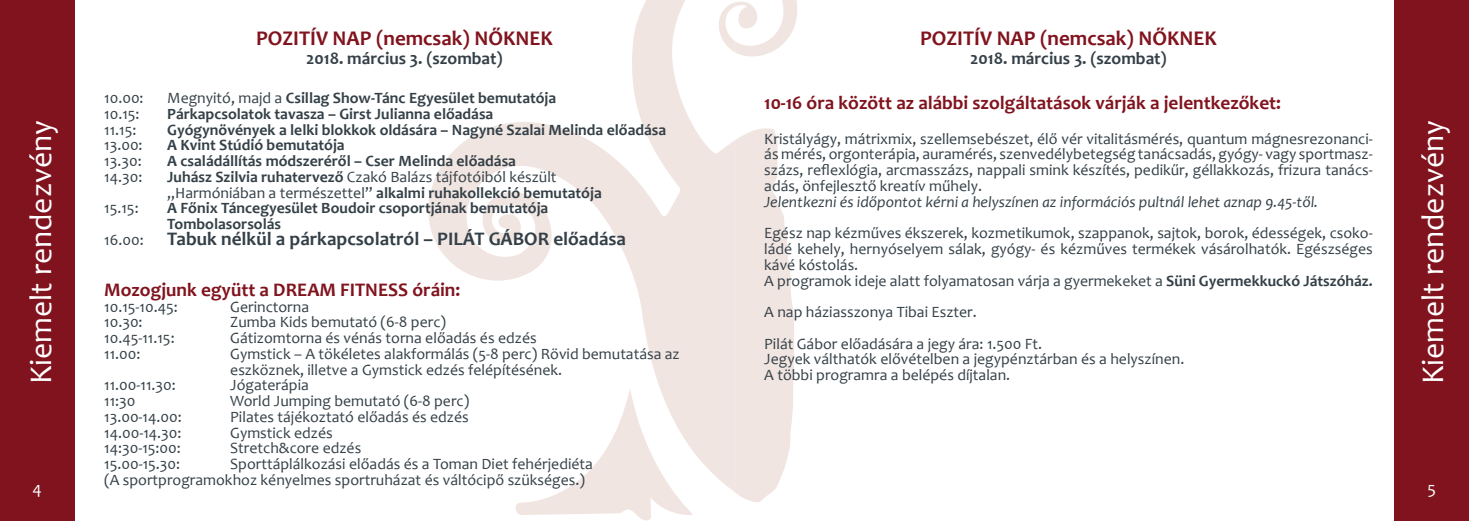
<style>
.page{position:relative;width:1469px;height:521px;background:#fff}
.page>*{position:absolute;margin:0;border:0;box-sizing:border-box;transform-origin:0 0}
.t1{font:31.5px "Candara";color:#fff}
.t2{font:700 21px "Candara";color:#81131e}
.t3{font:700 19.25px "Candara";color:#81131e}
.t4{font:700 19.25px "Candara";color:#344047}
.t5{font:700 17.5px "Candara";color:#344047}
.t6{font:17.5px "Candara";color:#fff}
.t7{font:15.75px/15.8px "Candara";color:#344047}
.t8{font:700 15.75px/15.8px "Candara";color:#344047}
.t9{font:italic 15.75px "Candara";color:#344047}
.s1{font-weight:400}
.s2{font-weight:700}
.s3{font-weight:400;font-size:15.75px}
</style>
<div class="page">
<svg style="left:515px;top:492px;width:178px;height:28px"></svg>
<svg style="left:428px;top:0;width:306px;height:492px"></svg>
<svg style="left:734px;top:0;width:63px;height:502px;fill:#f1e5e1"></svg>
<div style="left:1394px;top:0;width:74px;height:521px;background:#81131e"></div>
<div style="left:0;top:0;width:74px;height:521px;background:#81131e"></div>
<h1 class="t1" style="left:21px;top:384px;width:266px;rotate:-90deg">Kiemelt rendezvény</h1>
<p class="t6" style="left:33px;top:478px;width:11px">4</p>
<h2 class="t2" style="left:256px;top:25px;width:298px">POZITÍV NAP (nemcsak) NŐKNEK</h2>
<p class="t5" style="left:306px;top:48px;width:198px">2018. március 3. (szombat)</p>
<p class="t7" style="left:104px;top:90px;width:41px">10.00:</p>
<p class="t8" style="left:167px;top:90px;width:390px"><span class="s1">Megnyitó, majd a</span> Csillag Show-Tánc Egyesület bemutatója</p>
<p class="t7" style="left:104px;top:106px;width:37px">10.15:</p>
<p class="t8" style="left:167px;top:106px;width:328px">Párkapcsolatok tavasza – Girst Julianna előadása</p>
<p class="t7" style="left:104px;top:122px;width:34px">11.15:</p>
<p class="t8" style="left:167px;top:122px;width:500px">Gyógynövények a lelki blokkok oldására – Nagyné Szalai Melinda előadása</p>
<p class="t7" style="left:104px;top:137px;width:40px">13.00:</p>
<p class="t8" style="left:167px;top:137px;width:179px">A Kvint Stúdió bemutatója</p>
<p class="t7" style="left:104px;top:153px;width:39px">13.30:</p>
<p class="t8" style="left:167px;top:153px;width:350px">A családállítás módszeréről – Cser Melinda előadása</p>
<p class="t7" style="left:104px;top:169px;width:40px">14.30:</p>
<p class="t7" style="left:167px;top:169px;width:436px"><span class="s2">Juhász Szilvia ruhatervező</span> Czakó Balázs tájfotóiból készült „Harmóniában a természettel” <span class="s2">alkalmi ruhakollekció bemutatója</span></p>
<p class="t7" style="left:104px;top:200px;width:36px">15.15:</p>
<p class="t8" style="left:167px;top:200px;width:382px">A Főnix Táncegyesület Boudoir csoportjának bemutatója<br>Tombolasorsolás</p>
<p class="t4" style="left:104px;top:227px;width:523px"><span class="s3">16.00:</span> Tabuk nélkül a párkapcsolatról – PILÁT GÁBOR előadása</p>
<p class="t3" style="left:104px;top:277px;width:358px">Mozogjunk együtt a DREAM FITNESS óráin:</p>
<p class="t7" style="left:104px;top:298px;width:75px">10.15-10.45:</p>
<p class="t7" style="left:230px;top:298px;width:80px">Gerinctorna</p>
<p class="t7" style="left:104px;top:314px;width:40px">10.30:</p>
<p class="t7" style="left:230px;top:314px;width:217px">Zumba Kids bemutató (6-8 perc)</p>
<p class="t7" style="left:104px;top:330px;width:72px">10.45-11.15:</p>
<p class="t7" style="left:230px;top:330px;width:308px">Gátizomtorna és vénás torna előadás és edzés</p>
<p class="t7" style="left:104px;top:346px;width:38px">11.00:</p>
<p class="t7" style="left:230px;top:346px;width:451px">Gymstick – A tökéletes alakformálás (5-8 perc) Rövid bemutatása az eszköznek, illetve a Gymstick edzés felépítésének.</p>
<p class="t7" style="left:104px;top:377px;width:73px">11.00-11.30:</p>
<p class="t7" style="left:230px;top:377px;width:80px">Jógaterápia</p>
<p class="t7" style="left:104px;top:393px;width:33px">11:30</p>
<p class="t7" style="left:230px;top:393px;width:240px">World Jumping bemutató (6-8 perc)</p>
<p class="t7" style="left:104px;top:409px;width:79px">13.00-14.00:</p>
<p class="t7" style="left:230px;top:409px;width:240px">Pilates tájékoztató előadás és edzés</p>
<p class="t7" style="left:104px;top:424px;width:79px">14.00-14.30:</p>
<p class="t7" style="left:230px;top:424px;width:104px">Gymstick edzés</p>
<p class="t7" style="left:104px;top:440px;width:78px">14:30-15:00:</p>
<p class="t7" style="left:230px;top:440px;width:133px">Stretch&amp;core edzés</p>
<p class="t7" style="left:104px;top:456px;width:77px">15.00-15.30:</p>
<p class="t7" style="left:104px;top:456px;width:490px;text-indent:126px">Sporttáplálkozási előadás és a Toman Diet fehérjediéta (A sportprogramokhoz kényelmes sportruházat és váltócipő szükséges.)</p>
<h2 class="t2" style="left:920px;top:25px;width:298px">POZITÍV NAP (nemcsak) NŐKNEK</h2>
<p class="t5" style="left:970px;top:48px;width:198px">2018. március 3. (szombat)</p>
<p class="t3" style="left:764px;top:90px;width:518px">10-16 óra között az alábbi szolgáltatások várják a jelentkezőket:</p>
<p class="t7" style="left:764px;top:131px;width:610px;text-align:justify">Kristályágy, mátrixmix, szellemsebészet, élő vér vitalitásmérés, quantum mágnesrezonanci&shy;ás mérés, orgonterápia, auramérés, szenvedélybetegség tanácsadás, gyógy- vagy sportmasz&shy;százs, reflexlógia, arcmasszázs, nappali smink készítés, pedikűr, géllakkozás, frizura tanács&shy;adás, önfejlesztő kreatív műhely.</p>
<p class="t9" style="left:764px;top:192px;width:555px">Jelentkezni és időpontot kérni a helyszínen az információs pultnál lehet aznap 9.45-től.</p>
<p class="t7" style="left:764px;top:225px;width:610px">Egész nap kézműves ékszerek, kozmetikumok, szappanok, sajtok, borok, édességek, csoko&shy;ládé kehely, hernyóselyem sálak, gyógy- és kézműves termékek vásárolhatók. Egészséges kávé kóstolás.<br>A programok ideje alatt folyamatosan várja a gyermekeket a <span class="s2">Süni Gyermekkuckó Játszóház.</span></p>
<p class="t7" style="left:764px;top:296px;width:279px;line-height:31.5px">A nap háziasszonya Tibai Eszter.<br>Pilát Gábor előadására a jegy ára: 1.500 Ft.</p>
<p class="t7" style="left:764px;top:351px;width:421px">Jegyek válthatók elővételben a jegypénztárban és a helyszínen.<br>A többi programra a belépés díjtalan.</p>
<h1 class="t1" style="left:1413px;top:384px;width:266px;rotate:-90deg">Kiemelt rendezvény</h1>
<p class="t6" style="left:1427px;top:478px;width:10px">5</p>
</div>
